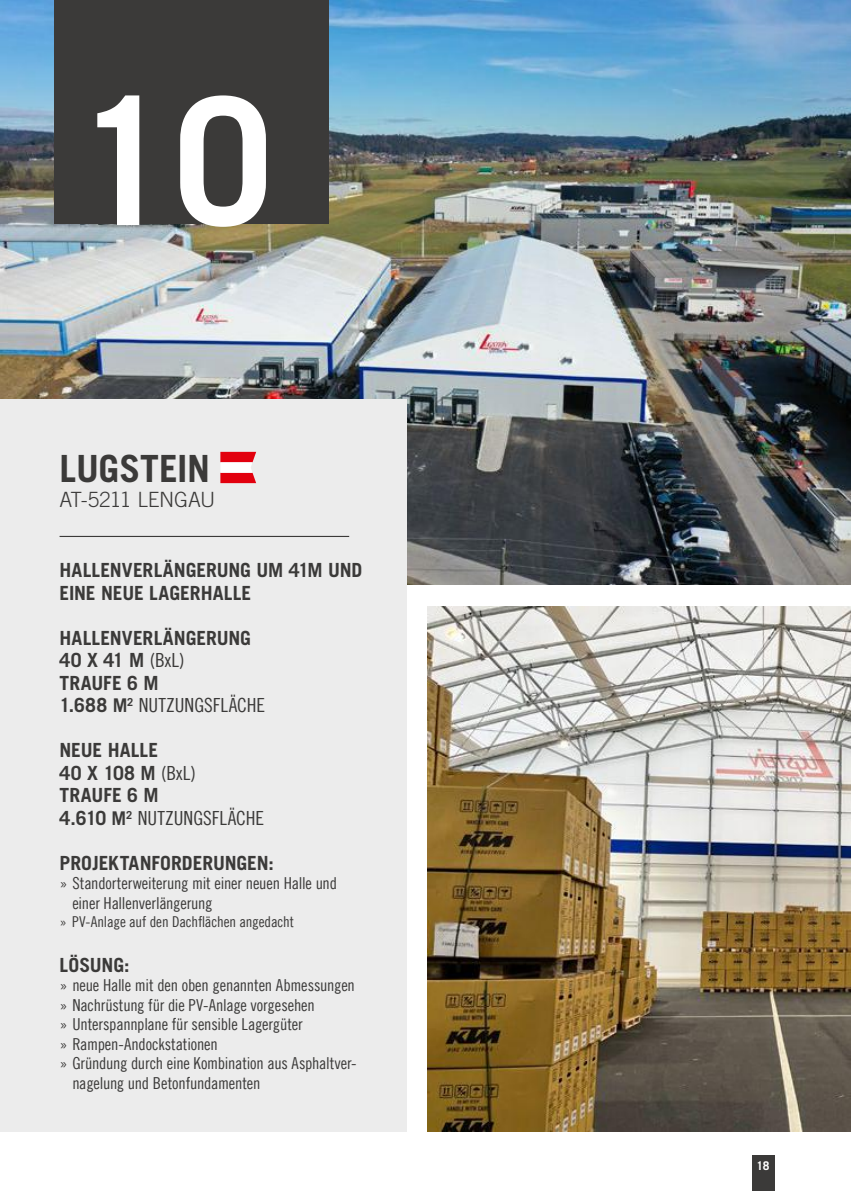
<style>
.page{position:relative;width:851px;height:1191px;background:#fff}
.page>*{position:absolute;margin:0;border:0;box-sizing:border-box;transform-origin:0 0}
.t1{font:700 177px "Trade Gothic LT Com";color:#fff}
.t2{font:700 37.5px "Trade Gothic LT Com";letter-spacing:-.005em;color:#3b3a39}
.t3{font:300 21px "Trade Gothic LT Com";letter-spacing:-.015em;color:#3b3a39}
.t4{font:700 19.5px/22.5px "Trade Gothic LT Com";letter-spacing:-.005em;color:#3b3a39}
.t5{font:19.5px "Trade Gothic LT Com Cn 18";color:#3b3a39}
.t6{font:16.5px/19.5px "Trade Gothic LT Com Cn 18";letter-spacing:-.01em;color:#3b3a39}
.t7{font:15px "Trade Gothic LT Com Cn 18";letter-spacing:-.01em;color:#3b3a39}
.t8{font:700 12px "Trade Gothic LT Com";color:#fff}
.s1{font-family:"Trade Gothic LT Com Cn 18";font-weight:400}
.s2{font-family:"Trade Gothic LT Com";font-weight:700}
.s3{font-family:"Trade Gothic LT Com";font-weight:700;font-size:18.9px}
.s4{font-family:"Trade Gothic LT Com";font-weight:300}
</style>
<div class="page">
<img style="left:0;top:0;width:850px;height:585px">
<div style="left:0;top:398px;width:406px;height:733px;background:#ececec"></div>
<img style="left:427px;top:606px;width:423px;height:525px">
<hr style="left:60px;top:536px;width:289px;height:1px;background:#3b3a39">
<svg style="left:220px;top:452px;width:36px;height:31px"></svg>
<div style="left:55px;top:0;width:274px;height:224px;background:#3b3a39"></div>
<div style="left:751px;top:1155px;width:23px;height:36px;background:#3b3a39"></div>
<h1 class="t1" style="left:75px;top:53px;width:198px">10</h1>
<h2 class="t2" style="left:60px;top:445px;width:152px">LUGSTEIN</h2>
<p class="t3" style="left:60px;top:487px;width:157px">AT-5211 LENGAU</p>
<p class="t4" style="left:60px;top:559px;width:304px">HALLENVERLÄNGERUNG UM 41M UND<br>EINE NEUE LAGERHALLE</p>
<p class="t4" style="left:60px;top:626px;width:193px">HALLENVERLÄNGERUNG<br>40 X 41 M <span class="s1">(BxL)<br></span>TRAUFE 6 M</p>
<p class="t5" style="left:60px;top:693px;width:207px"><span class="s2">1.688</span> <span class="s3">M</span><sup>2</sup> NUTZUNGSFLÄCHE</p>
<p class="t4" style="left:60px;top:739px;width:138px">NEUE HALLE<br>40 X 108 M <span class="s1">(BxL)<br></span>TRAUFE 6 M</p>
<p class="t5" style="left:60px;top:806px;width:206px"><span class="s2">4.610</span> <span class="s3">M</span><sup>2</sup> NUTZUNGSFLÄCHE</p>
<p class="t4" style="left:60px;top:851px;width:216px">PROJEKTANFORDERUNGEN:</p>
<p class="t6" style="left:72px;top:873px;width:266px;text-indent:-13px"><span class="s4">»</span> Standorterweiterung mit einer neuen Halle und einer Hallenverlängerung</p>
<p class="t7" style="left:60px;top:912px;width:236px"><span class="s4">»</span> PV-Anlage auf den Dachflächen angedacht</p>
<p class="t4" style="left:60px;top:953px;width:71px">LÖSUNG:</p>
<p class="t6" style="left:60px;top:975px;width:297px"><span class="s4">»</span> neue Halle mit den oben genannten Abmessungen</p>
<p class="t6" style="left:60px;top:995px;width:257px"><span class="s4">»</span> Nachrüstung für die PV-Anlage vorgesehen</p>
<p class="t6" style="left:60px;top:1014px;width:245px"><span class="s4">»</span> Unterspannplane für sensible Lagergüter</p>
<p class="t6" style="left:60px;top:1034px;width:160px"><span class="s4">»</span> Rampen-Andockstationen</p>
<p class="t6" style="left:60px;top:1053px;width:298px"><span class="s4">»</span> Gründung durch eine Kombination aus Asphaltver-</p>
<p class="t6" style="left:72px;top:1073px;width:190px">nagelung und Betonfundamenten</p>
<p class="t8" style="left:756px;top:1158px;width:14px">18</p>
</div>
